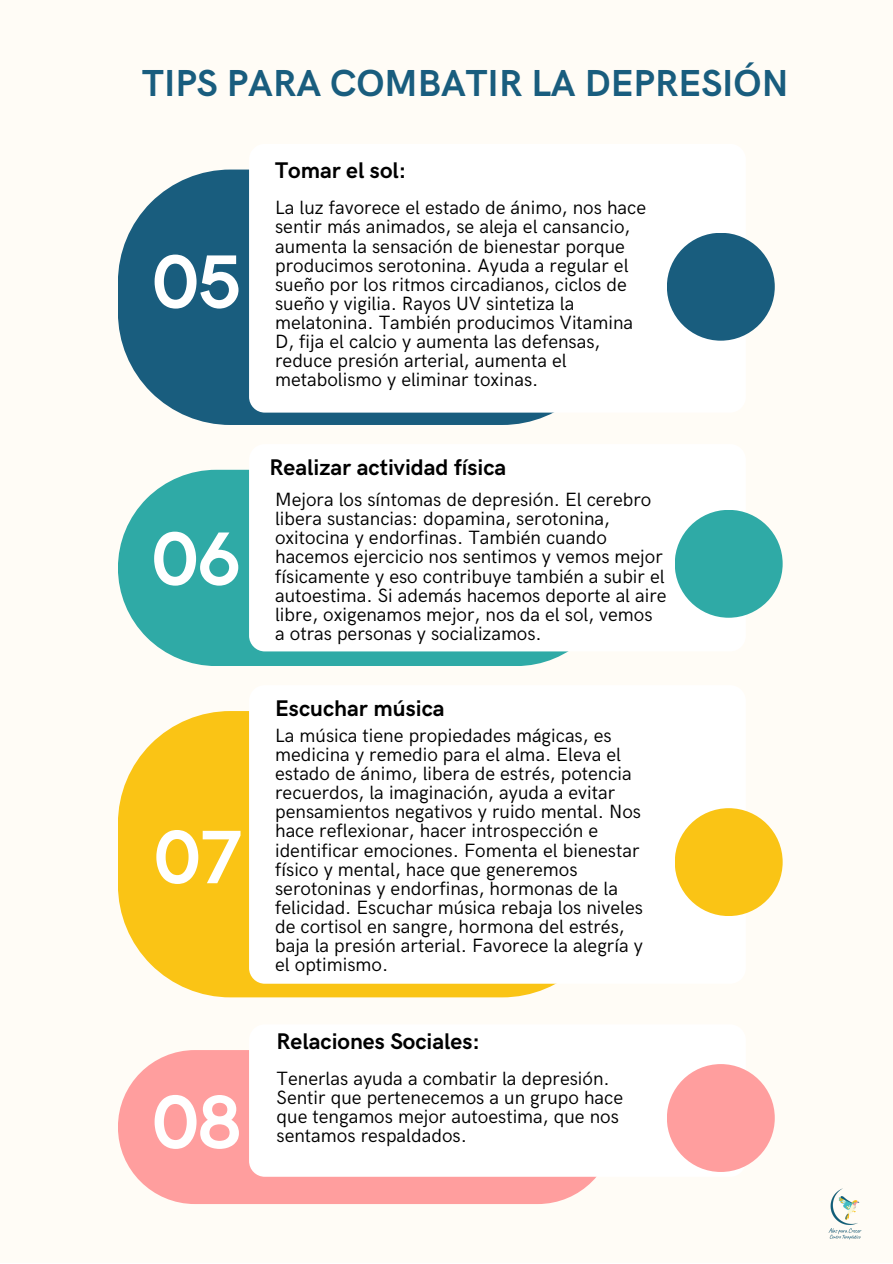
<style>
.page{position:relative;width:893px;height:1264px;background:#fff}
.page>*{position:absolute;margin:0;border:0;box-sizing:border-box;transform-origin:0 0}
.t1{font:700 75.9px "HK Grotesk";color:#fff}
.t2{font:700 37.65px "HK Grotesk";color:#195d7e}
.t3{font:700 22.65px "HK Grotesk";color:#000}
.t4{font:19.2px/19px "HK Grotesk";color:#000}
</style>
<div class="page">
<div style="left:0;top:0;width:892px;height:1262px;background:#fffcf6"></div>
<svg style="left:118px;top:169px;width:436px;height:255px;fill:#195d7e"></svg>
<div style="left:249px;top:144px;width:496px;height:268px;background:#fff;border-radius:16px"></div>
<div style="left:666px;top:233px;width:108px;height:108px;background:#195d7e;border-radius:50%"></div>
<svg style="left:118px;top:470px;width:451px;height:196px;fill:#2faaa6"></svg>
<div style="left:249px;top:444px;width:496px;height:207px;background:#fff;border-radius:16px"></div>
<div style="left:674px;top:510px;width:108px;height:107px;background:#2faaa6;border-radius:50%"></div>
<svg style="left:118px;top:711px;width:439px;height:286px;fill:#fac415"></svg>
<div style="left:249px;top:685px;width:496px;height:298px;background:#fff;border-radius:16px"></div>
<div style="left:674px;top:808px;width:108px;height:108px;background:#fac415;border-radius:50%"></div>
<div style="left:118px;top:1050px;width:496px;height:153px;background:#ff9e9e;border-radius:77px"></div>
<div style="left:249px;top:1024px;width:496px;height:152px;background:#fff;border-radius:16px"></div>
<div style="left:666px;top:1064px;width:108px;height:107px;background:#ff9e9e;border-radius:50%"></div>
<img style="left:828px;top:1188px;width:34px;height:52px">
<p class="t2" style="left:142px;top:62px;width:647px">TIPS PARA COMBATIR LA DEPRESIÓN</p>
<p class="t1" style="left:153px;top:239px;width:90px">05</p>
<p class="t1" style="left:153px;top:516px;width:90px">06</p>
<p class="t1" style="left:155px;top:814px;width:90px">07</p>
<p class="t1" style="left:153px;top:1079px;width:90px">08</p>
<p class="t3" style="left:275px;top:158px;width:133px">Tomar el sol:</p>
<p class="t4" style="left:275px;top:199px;width:372px">La luz favorece el estado de ánimo, nos hace sentir más animados, se aleja el cansancio, aumenta la sensación de bienestar porque producimos serotonina. Ayuda a regular el sueño por los ritmos circadianos, ciclos de sueño y vigilia. Rayos UV sintetiza la melatonina. También producimos Vitamina D, fija el calcio y aumenta las defensas, reduce presión arterial, aumenta el metabolismo y eliminar toxinas.</p>
<p class="t3" style="left:269px;top:454px;width:238px">Realizar actividad física</p>
<p class="t4" style="left:275px;top:491px;width:393px">Mejora los síntomas de depresión. El cerebro libera sustancias: dopamina, serotonina, oxitocina y endorfinas. También cuando hacemos ejercicio nos sentimos y vemos mejor físicamente y eso contribuye también a subir el autoestima. Si además hacemos deporte al aire libre, oxigenamos mejor, nos da el sol, vemos a otras personas y socializamos.</p>
<p class="t3" style="left:275px;top:695px;width:171px">Escuchar música</p>
<p class="t4" style="left:275px;top:726px;width:369px">La música tiene propiedades mágicas, es medicina y remedio para el alma. Eleva el estado de ánimo, libera de estrés, potencia recuerdos, la imaginación, ayuda a evitar pensamientos negativos y ruido mental. Nos hace reflexionar, hacer introspección e identificar emociones. Fomenta el bienestar físico y mental, hace que generemos serotoninas y endorfinas, hormonas de la felicidad. Escuchar música rebaja los niveles de cortisol en sangre, hormona del estrés, baja la presión arterial. Favorece la alegría y el optimismo.</p>
<p class="t3" style="left:276px;top:1028px;width:205px">Relaciones Sociales:</p>
<p class="t4" style="left:276px;top:1069px;width:348px">Tenerlas ayuda a combatir la depresión.<br>Sentir que pertenecemos a un grupo hace que tengamos mejor autoestima, que nos sentamos respaldados.</p>
</div>
